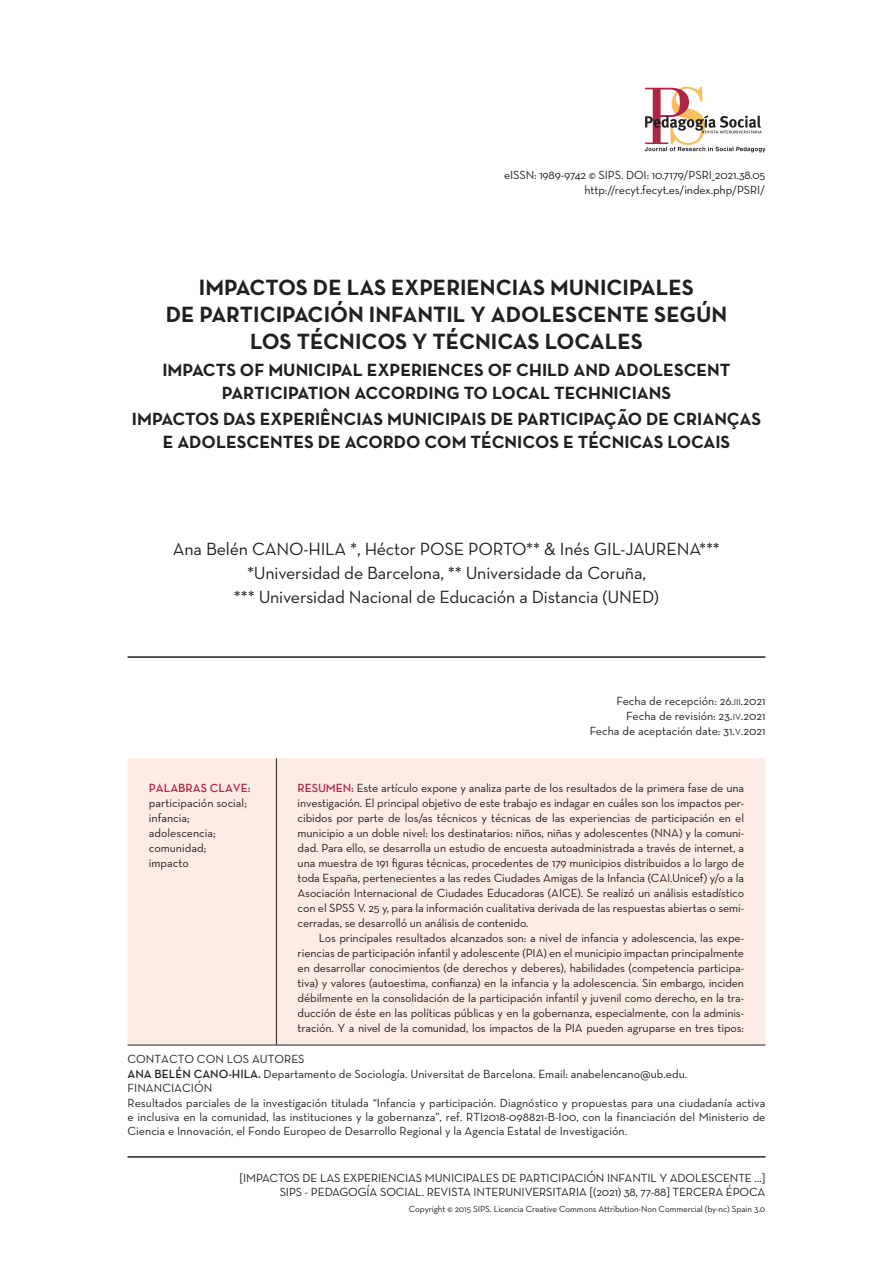
<style>
.page{position:relative;width:893px;height:1263px;background:#fff}
.page>*{position:absolute;margin:0;border:0;box-sizing:border-box;transform-origin:0 0}
.article-title{font:700 22.5px/27px "Neutra Text";color:#231f20;text-align:center}
.trans-title2{font:700 18px/22.5px "Neutra Text";color:#231f20;text-align:center}
.Universidad{font:18px/24px "Neutra Text";letter-spacing:-.01em;color:#231f20;text-align:center}
.trans-title{font:700 18px/22.5px "Neutra Text";color:#231f20;text-align:center}
.name{font:18px "Neutra Text";letter-spacing:-.01em;color:#231f20}
.Resumen{font:12px/15px "Neutra Text";letter-spacing:-.01em;color:#231f20;text-align:right}
.Resume2{font:12px/15px "Neutra Text";letter-spacing:-.01em;color:#231f20;text-align:justify}
.Contactar{font:12px/14.4px "Neutra Text";color:#231f20;text-align:justify}
.Palabraclave{font:12px "Neutra Text";color:#231f20}
.Fecha1-2{font:12px "Neutra Text";color:#231f20}
.Fecha3{font:12px "Neutra Text";color:#231f20}
.PalabraClaveTit{font:600 12px "Neutra Text";color:#af2547}
.t1{font:9px "Neutra Text";letter-spacing:-.01em;color:#231f20}
.s1{font-family:"Neutra Text Book Alt";font-size:9px}
.s2{font-weight:600;color:#af2547}
.s3{font-weight:600}
</style>
<div class="page">
<hr style="left:128px;top:1156px;width:637px;height:1px;background:#231f20">
<svg style="left:645px;top:87px;width:120px;height:65px"></svg>
<hr style="left:128px;top:656px;width:637px;height:2px;background:#231f20">
<div style="left:128px;top:758px;width:637px;height:287px;background:#fdece4"></div>
<hr style="left:276px;top:758px;width:1px;height:287px;background:#231f20">
<hr style="left:128px;top:1045px;width:148px;height:1px;background:#231f20">
<hr style="left:276px;top:1045px;width:489px;height:1px;background:#231f20">
<p class="Resumen" style="left:504px;top:167px;width:263px">eISSN: 1989-9742 © SIPS. DOI: 10.7179/PSRI_2021.38.05</p>
<p class="Resumen" style="left:585px;top:182px;width:182px">http://recyt.fecyt.es/index.php/PSRI/</p>
<p class="article-title" style="left:166px;top:274px;width:563px">IMPACTOS DE LAS EXPERIENCIAS MUNICIPALES<br>DE PARTICIPACIÓN INFANTIL Y ADOLESCENTE SEGÚN<br>LOS TÉCNICOS Y TÉCNICAS LOCALES</p>
<p class="trans-title" style="left:162px;top:358px;width:570px">IMPACTS OF MUNICIPAL EXPERIENCES OF CHILD AND ADOLESCENT<br>PARTICIPATION ACCORDING TO LOCAL TECHNICIANS</p>
<p class="trans-title2" style="left:132px;top:408px;width:630px">IMPACTOS DAS EXPERIÊNCIAS MUNICIPAIS DE PARTICIPAÇÃO DE CRIANÇAS<br>E ADOLESCENTES DE ACORDO COM TÉCNICOS E TÉCNICAS LOCAIS</p>
<p class="name" style="left:173px;top:537px;width:549px">Ana Belén CANO-HILA *, Héctor POSE PORTO** &amp; Inés GIL-JAURENA***</p>
<p class="Universidad" style="left:234px;top:560px;width:427px">*Universidad de Barcelona, ** Universidade da Coruña,<br>*** Universidad Nacional de Educación a Distancia (UNED)</p>
<p class="PalabraClaveTit" style="left:149px;top:781px;width:103px">PALABRAS CLAVE:</p>
<p class="Palabraclave" style="left:149px;top:796px;width:100px">participación social;</p>
<p class="Palabraclave" style="left:149px;top:811px;width:42px">infancia;</p>
<p class="Palabraclave" style="left:149px;top:826px;width:68px">adolescencia;</p>
<p class="Palabraclave" style="left:149px;top:841px;width:59px">comunidad;</p>
<p class="Palabraclave" style="left:149px;top:856px;width:42px">impacto</p>
<p class="Fecha1-2" style="left:616px;top:694px;width:150px">Fecha de recepción: 26.<span class="s1">III</span>.2021</p>
<p class="Fecha1-2" style="left:626px;top:709px;width:141px">Fecha de revisión: 23.<span class="s1">IV</span>.2021</p>
<p class="Fecha3" style="left:590px;top:724px;width:177px">Fecha de aceptación date: 31.<span class="s1">V</span>.2021</p>
<p class="Resumen" style="left:298px;top:780px;width:448px;text-align:justify"><span class="s2">RESUMEN:</span> Este artículo expone y analiza parte de los resultados de la primera fase de una investigación. El principal objetivo de este trabajo es indagar en cuáles son los impactos per&shy;cibidos por parte de los/as técnicos y técnicas de las experiencias de participación en el municipio a un doble nivel: los destinatarios: niños, niñas y adolescentes (NNA) y la comuni&shy;dad. Para ello, se desarrolla un estudio de encuesta autoadministrada a través de internet, a una muestra de 191 figuras técnicas, procedentes de 179 municipios distribuidos a lo largo de toda España, pertenecientes a las redes Ciudades Amigas de la Infancia (CAI.Unicef) y/o a la Asociación Internacional de Ciudades Educadoras (AICE). Se realizó un análisis estadístico con el SPSS V. 25 y, para la información cualitativa derivada de las respuestas abiertas o semi&shy;cerradas, se desarrolló un análisis de contenido.</p>
<p class="Resume2" style="left:298px;top:930px;width:448px;text-indent:21px">Los principales resultados alcanzados son: a nivel de infancia y adolescencia, las expe&shy;riencias de participación infantil y adolescente (PIA) en el municipio impactan principalmente en desarrollar conocimientos (de derechos y deberes), habilidades (competencia participa&shy;tiva) y valores (autoestima, confianza) en la infancia y la adolescencia. Sin embargo, inciden débilmente en la consolidación de la participación infantil y juvenil como derecho, en la tra&shy;ducción de éste en las políticas públicas y en la gobernanza, especialmente, con la adminis&shy;tración. Y a nivel de la comunidad, los impactos de la PIA pueden agruparse en tres tipos:</p>
<p class="Contactar" style="left:128px;top:1052px;width:179px">CONTACTO CON LOS AUTORES</p>
<p class="Contactar" style="left:128px;top:1066px;width:561px"><span class="s3">ANA BELÉN CANO-HILA.</span> Departamento de Sociología. Universitat de Barcelona. Email: anabelencano@ub.edu.</p>
<p class="Contactar" style="left:128px;top:1081px;width:86px">FINANCIACIÓN</p>
<p class="Contactar" style="left:128px;top:1095px;width:639px">Resultados parciales de la investigación titulada “Infancia y participación. Diagnóstico y propuestas para una ciudadanía activa e inclusiva en la comunidad, las instituciones y la gobernanza”, ref. RTI2018-098821-B-I00, con la financiación del Ministerio de Ciencia e Innovación, el Fondo Europeo de Desarrollo Regional y la Agencia Estatal de Investigación.</p>
<p class="Resumen" style="left:240px;top:1170px;width:527px;line-height:14.4px">[IMPACTOS DE LAS EXPERIENCIAS MUNICIPALES DE PARTICIPACIÓN INFANTIL Y ADOLESCENTE …]<br>SIPS - PEDAGOGÍA SOCIAL. REVISTA INTERUNIVERSITARIA [(2021) 38, 77-88] TERCERA ÉPOCA</p>
<p class="t1" style="left:409px;top:1203px;width:358px">Copyright © 2015 SIPS. Licencia Creative Commons Attribution-Non Commercial (by-nc) Spain 3.0</p>
</div>
